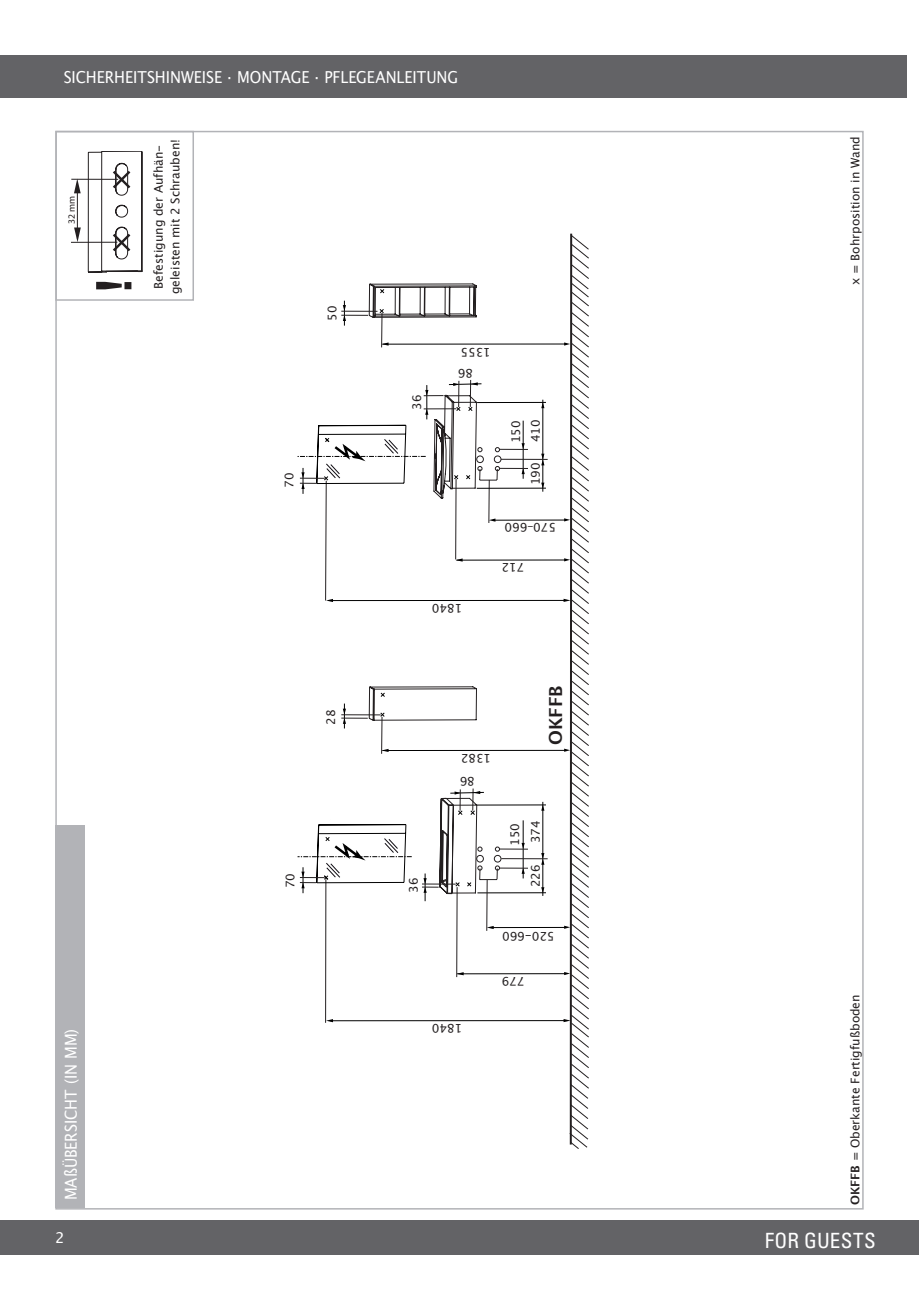
<style>
.page{position:relative;width:919px;height:1289px;background:#fff}
.page>*{position:absolute;margin:0;border:0;box-sizing:border-box;transform-origin:0 0}
.t1{font:condensed 21px "Univers";letter-spacing:.02em;color:#fff}
.t2{font:700 18px "Lucida Grande";color:#231f20}
.t3{font:16.5px "Lucida Grande";letter-spacing:-.005em;color:#fff;scale:.9 1}
.t4{font:15px "Lucida Grande";color:#fff}
.t5{font:12px/16.5px "Lucida Grande";color:#231f20;text-align:center}
.t6{font:9.6px "Myriad";color:#231f20}
.s1{font-weight:700}
</style>
<div class="page">
<div style="left:0;top:55px;width:906px;height:43px;background:#636366"></div>
<div style="left:0;top:1220px;width:918px;height:34px;background:#636366"></div>
<svg style="left:297px;top:235px;width:292px;height:913px"></svg>
<div style="left:55px;top:825px;width:30px;height:383px;background:#b2b3b7"></div>
<svg style="left:88px;top:151px;width:54px;height:121px"></svg>
<svg style="left:74px;top:180px;width:7px;height:13px"></svg>
<svg style="left:74px;top:227px;width:7px;height:15px"></svg>
<hr style="left:77px;top:183px;width:1px;height:56px;background:#231f20">
<hr style="left:71px;top:242px;width:46px;height:1px;background:#231f20">
<hr style="left:71px;top:179px;width:47px;height:1px;background:#231f20">
<div style="left:55px;top:131px;width:139px;height:170px;border:2px solid #b2b3b7"></div>
<svg style="left:96px;top:282px;width:35px;height:7px"></svg>
<h3 class="t3" style="left:64px;top:68px;width:440px">SICHERHEITSHINWEISE · MONTAGE · PFLEGEANLEITUNG</h3>
<p class="t6" style="left:67px;top:224px;width:29px;rotate:-90deg">32 mm</p>
<p class="t5" style="left:151px;top:294px;width:156px;rotate:-90deg">Befestigung der Aufhän&shy;geleisten mit 2 Schrauben!</p>
<p class="t5" style="left:324px;top:320px;width:17px;rotate:-90deg">50</p>
<p class="t5" style="left:281px;top:488px;width:17px;rotate:-90deg">70</p>
<p class="t5" style="left:408px;top:410px;width:17px;rotate:-90deg">36</p>
<p class="t5" style="left:491px;top:360px;width:32px;rotate:-180deg">1355</p>
<p class="t5" style="left:473px;top:381px;width:17px;rotate:-180deg">86</p>
<p class="t5" style="left:507px;top:443px;width:24px;rotate:-90deg">150</p>
<p class="t5" style="left:527px;top:442px;width:24px;rotate:-90deg">410</p>
<p class="t5" style="left:527px;top:485px;width:24px;rotate:-90deg">190</p>
<p class="t5" style="left:462px;top:616px;width:32px;rotate:-180deg">1840</p>
<p class="t5" style="left:556px;top:535px;width:53px;rotate:-180deg">570–660</p>
<p class="t5" style="left:524px;top:575px;width:24px;rotate:-180deg">712</p>
<h3 class="t3" style="left:61px;top:1200px;width:192px;rotate:-90deg">MAßÜBERSICHT (IN MM)</h3>
<p class="t4" style="left:55px;top:1228px;width:11px">2</p>
<p class="t5" style="left:323px;top:724px;width:17px;rotate:-90deg">28</p>
<p class="t5" style="left:282px;top:888px;width:17px;rotate:-90deg">70</p>
<p class="t5" style="left:405px;top:892px;width:17px;rotate:-90deg">36</p>
<p class="t5" style="left:491px;top:766px;width:32px;rotate:-180deg">1382</p>
<p class="t5" style="left:475px;top:789px;width:17px;rotate:-180deg">86</p>
<h2 class="t2" style="left:541px;top:745px;width:61px;rotate:-90deg">OKFFB</h2>
<p class="t5" style="left:506px;top:845px;width:24px;rotate:-90deg">150</p>
<p class="t5" style="left:527px;top:843px;width:24px;rotate:-90deg">374</p>
<p class="t5" style="left:527px;top:887px;width:24px;rotate:-90deg">226</p>
<p class="t5" style="left:462px;top:1036px;width:32px;rotate:-180deg">1840</p>
<p class="t5" style="left:554px;top:944px;width:54px;rotate:-180deg">520-660</p>
<p class="t5" style="left:524px;top:989px;width:24px;rotate:-180deg">779</p>
<p class="t5" style="left:847px;top:285px;width:150px;rotate:-90deg">x = Bohrposition in Wand</p>
<p class="t5" style="left:847px;top:1204px;width:212px;rotate:-90deg"><span class="s1">OKFFB</span> = Oberkante Fertigfußboden</p>
<h1 class="t1" style="left:764px;top:1226px;width:113px">FOR GUESTS</h1>
</div>
